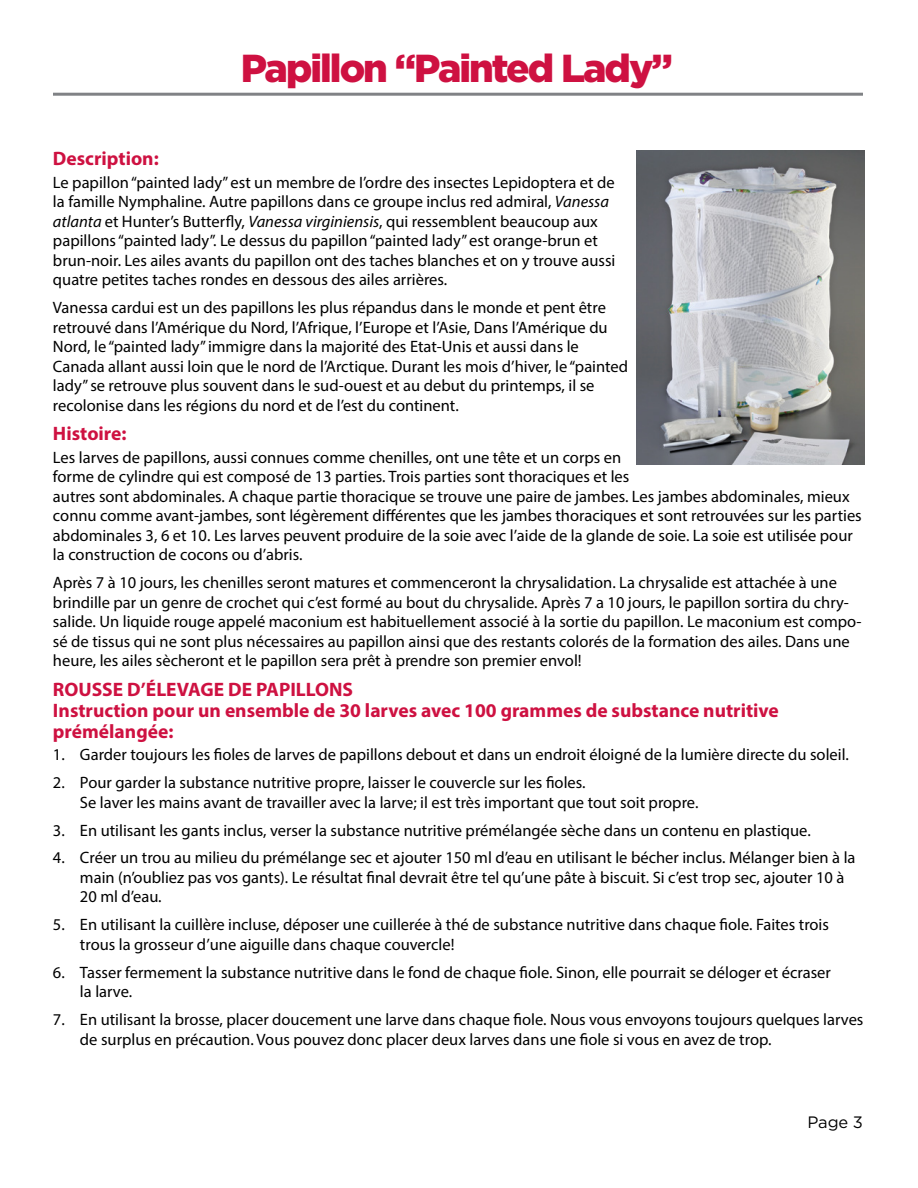
<style>
.page{position:relative;width:918px;height:1188px;background:#fff}
.page>*{position:absolute;margin:0;border:0;box-sizing:border-box;transform-origin:0 0}
.t1{font:900 39px "Gotham";letter-spacing:-.05em;color:#ce1141}
.t2{font:700 19.5px/21px "Myriad Pro";color:#ce1141}
.t3{font:16.5px/19.5px "Myriad Pro";color:#000}
.t4{font:16.5px "Gotham";color:#000}
.s1{font-style:italic}
</style>
<div class="page">
<hr style="left:53px;top:93px;width:810px;height:3px;background:#808285">
<img style="left:636px;top:151px;width:228px;height:313px">
<h1 class="t1" style="left:241px;top:46px;width:433px">Papillon “Painted Lady”</h1>
<p class="t2" style="left:53px;top:148px;width:107px">Description:</p>
<p class="t3" style="left:53px;top:172px;width:564px">Le papillon “painted lady” est un membre de I’ordre des insectes Lepidoptera et de la famille Nymphaline. Autre papillons dans ce groupe inclus red admiral, <span class="s1">Vanessa atlanta</span> et Hunter’s Butterfly, <span class="s1">Vanessa virginiensis</span>, qui ressemblent beaucoup aux papillons “painted lady”. Le dessus du papillon “painted lady” est orange-brun et brun-noir. Les ailes avants du papillon ont des taches blanches et on y trouve aussi quatre petites taches rondes en dessous des ailes arrières.</p>
<p class="t3" style="left:53px;top:298px;width:577px">Vanessa cardui est un des papillons les plus répandus dans le monde et pent être retrouvé dans l’Amérique du Nord, l’Afrique, l’Europe et l’Asie, Dans l’Amérique du Nord, le “painted lady” immigre dans la majorité des Etat-Unis et aussi dans le Canada allant aussi loin que le nord de l’Arctique. Durant les mois d’hiver, le “painted lady” se retrouve plus souvent dans le sud-ouest et au debut du printemps, il se recolonise dans les régions du nord et de l’est du continent.</p>
<p class="t2" style="left:53px;top:423px;width:75px">Histoire:</p>
<p class="t3" style="left:53px;top:447px;width:810px">Les larves de papillons, aussi connues comme chenilles, ont une tête et un corps en<br>forme de cylindre qui est composé de 13 parties. Trois parties sont thoraciques et les<br>autres sont abdominales. A chaque partie thoracique se trouve une paire de jambes. Les jambes abdominales, mieux connu comme avant-jambes, sont légèrement différentes que les jambes thoraciques et sont retrouvées sur les parties abdominales 3, 6 et 10. Les larves peuvent produire de la soie avec l’aide de la glande de soie. La soie est utilisée pour la construction de cocons ou d’abris.</p>
<p class="t3" style="left:53px;top:573px;width:810px">Après 7 à 10 jours, les chenilles seront matures et commenceront la chrysalidation. La chrysalide est attachée à une brindille par un genre de crochet qui c’est formé au bout du chrysalide. Après 7 a 10 jours, le papillon sortira du chry&shy;salide. Un liquide rouge appelé maconium est habituellement associé à la sortie du papillon. Le maconium est compo&shy;sé de tissus qui ne sont plus nécessaires au papillon ainsi que des restants colorés de la formation des ailes. Dans une heure, les ailes sècheront et le papillon sera prêt à prendre son premier envol!</p>
<p class="t2" style="left:53px;top:678px;width:727px">ROUSSE D’ÉLEVAGE DE PAPILLONS<br>Instruction pour un ensemble de 30 larves avec 100 grammes de substance nutritive prémélangée:</p>
<p class="t3" style="left:53px;top:745px;width:797px">1. Garder toujours les fioles de larves de papillons debout et dans un endroit éloigné de la lumière directe du soleil.</p>
<p class="t3" style="left:80px;top:773px;width:620px;text-indent:-27px">2. Pour garder la substance nutritive propre, laisser le couvercle sur les fioles.<br>Se laver les mains avant de travailler avec la larve; il est très important que tout soit propre.</p>
<p class="t3" style="left:53px;top:820px;width:759px">3. En utilisant les gants inclus, verser la substance nutritive prémélangée sèche dans un contenu en plastique.</p>
<p class="t3" style="left:80px;top:848px;width:777px;text-indent:-27px">4. Créer un trou au milieu du prémélange sec et ajouter 150 ml d’eau en utilisant le bécher inclus. Mélanger bien à la main (n’oubliez pas vos gants). Le résultat final devrait être tel qu’une pâte à biscuit. Si c’est trop sec, ajouter 10 à<br>20 ml d’eau.</p>
<p class="t3" style="left:80px;top:915px;width:751px;text-indent:-27px">5. En utilisant la cuillère incluse, déposer une cuillerée à thé de substance nutritive dans chaque fiole. Faites trois trous la grosseur d’une aiguille dans chaque couvercle!</p>
<p class="t3" style="left:80px;top:962px;width:752px;text-indent:-27px">6. Tasser fermement la substance nutritive dans le fond de chaque fiole. Sinon, elle pourrait se déloger et écraser la larve.</p>
<p class="t3" style="left:80px;top:1010px;width:785px;text-indent:-27px">7. En utilisant la brosse, placer doucement une larve dans chaque fiole. Nous vous envoyons toujours quelques larves de surplus en précaution. Vous pouvez donc placer deux larves dans une fiole si vous en avez de trop.</p>
<p class="t4" style="left:808px;top:1113px;width:57px">Page 3</p>
</div>
